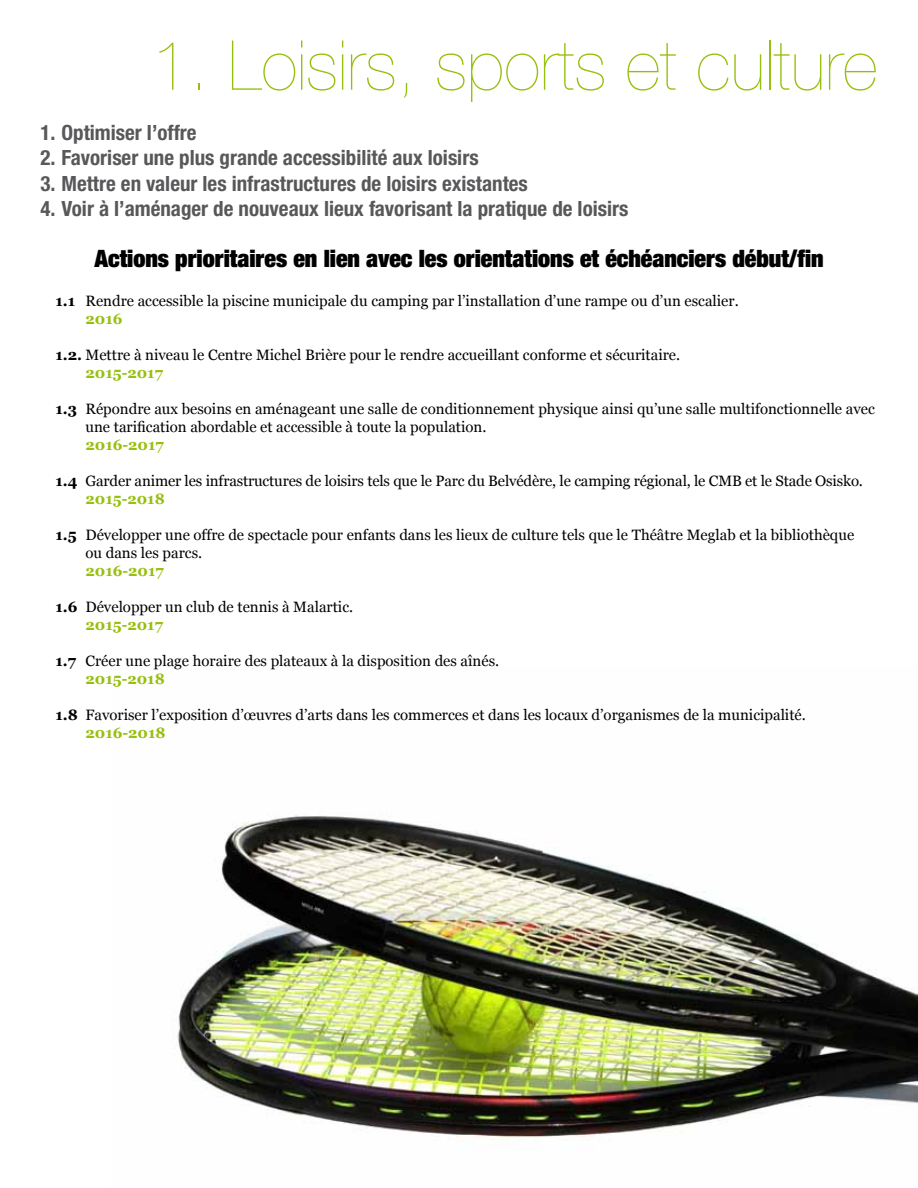
<style>
.page{position:relative;width:918px;height:1188px;background:#fff}
.page>*{position:absolute;margin:0;border:0;box-sizing:border-box;transform-origin:0 0}
.t1{font:200 69px "Helvetica Neue LT Pro";color:#97bf0d}
.t2{font:900 condensed 24px "Helvetica Neue LT Pro";color:#000}
.t3{font:700 condensed 21px "Helvetica Neue LT Pro";color:#58585a}
.t4{font:15px/18px "Georgia";color:#000}
.t5{font:700 15px "Georgia";color:#97bf0d}
.s1{font-weight:700}
.s2{font-weight:700;color:#97bf0d}
</style>
<div class="page">
<img style="left:177px;top:815px;width:741px;height:325px">
<h1 class="t1" style="left:151px;top:26px;width:728px">1. Loisirs, sports et culture</h1>
<h3 class="t3" style="left:40px;top:120px;width:158px">1. Optimiser l’offre</h3>
<h3 class="t3" style="left:40px;top:145px;width:440px">2. Favoriser une plus grande accessibilité aux loisirs</h3>
<h3 class="t3" style="left:40px;top:170px;width:489px">3. Mettre en valeur les infrastructures de loisirs existantes</h3>
<h3 class="t3" style="left:40px;top:196px;width:589px">4. Voir à l’aménager de nouveaux lieux favorisant la pratique de loisirs</h3>
<h2 class="t2" style="left:94px;top:243px;width:731px">Actions prioritaires en lien avec les orientations et échéanciers début/fin</h2>
<p class="t4" style="left:86px;top:292px;width:655px;text-indent:-30px"><span class="s1">1.1</span> Rendre accessible la piscine municipale du camping par l’installation d’une rampe ou d’un escalier.<br><span class="s2">2016</span></p>
<p class="t4" style="left:86px;top:346px;width:596px;text-indent:-30px"><span class="s1">1.2.</span> Mettre à niveau le Centre Michel Brière pour le rendre accueillant conforme et sécuritaire.<br><span class="s2">2015-2017</span></p>
<p class="t4" style="left:86px;top:400px;width:791px;text-indent:-30px"><span class="s1">1.3</span> Répondre aux besoins en aménageant une salle de conditionnement physique ainsi qu’une salle multifonctionnelle avec une tarification abordable et accessible à toute la population.</p>
<p class="t5" style="left:86px;top:435px;width:80px">2016-2017</p>
<p class="t4" style="left:86px;top:472px;width:779px;text-indent:-30px"><span class="s1">1.4</span> Garder animer les infrastructures de loisirs tels que le Parc du Belvédère, le camping régional, le CMB et le Stade Osisko.<br><span class="s2">2015-2018</span></p>
<p class="t4" style="left:86px;top:526px;width:770px;text-indent:-30px"><span class="s1">1.5</span> Développer une offre de spectacle pour enfants dans les lieux de culture tels que le Théâtre Meglab et la bibliothèque ou dans les parcs.</p>
<p class="t5" style="left:86px;top:561px;width:80px">2016-2017</p>
<p class="t4" style="left:86px;top:598px;width:269px;text-indent:-30px"><span class="s1">1.6</span> Développer un club de tennis à Malartic.<br><span class="s2">2015-2017</span></p>
<p class="t4" style="left:86px;top:652px;width:415px;text-indent:-30px"><span class="s1">1.7</span> Créer une plage horaire des plateaux à la disposition des aînés.<br><span class="s2">2015-2018</span></p>
<p class="t4" style="left:86px;top:706px;width:722px;text-indent:-30px"><span class="s1">1.8</span> Favoriser l’exposition d’œuvres d’arts dans les commerces et dans les locaux d’organismes de la municipalité.<br><span class="s2">2016-2018</span></p>
</div>
